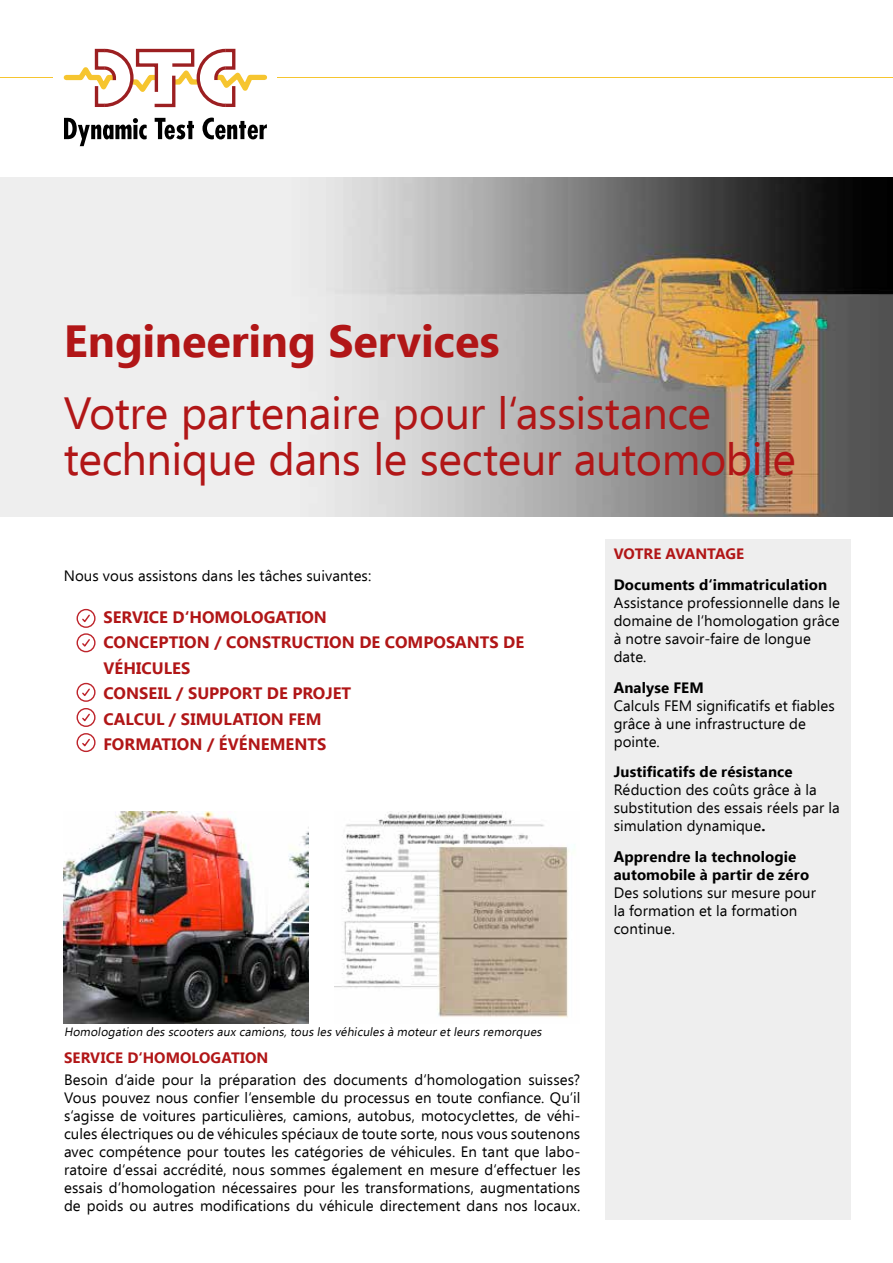
<style>
.page{position:relative;width:893px;height:1263px;background:#fff}
.page>*{position:absolute;margin:0;border:0;box-sizing:border-box;transform-origin:0 0}
.t1{font:45px/46.5px "Ebrima";letter-spacing:-.01em;color:#b11617}
.t2{font:700 45px "Ebrima";letter-spacing:-.005em;color:#b11617}
.t3{font:700 16.5px/25.5px "Ebrima";color:#b11617}
.t4{font:15px/18px "Ebrima";letter-spacing:.005em;color:#000}
.t5{font:700 15px/18px "Ebrima";letter-spacing:.01em;color:#000}
.t6{font:700 15px "Ebrima";letter-spacing:.005em;color:#b11617}
.t7{font:italic 12px "Ebrima";color:#000}
.s1{font-weight:700}
</style>
<div class="page">
<hr style="left:0;top:77px;width:893px;height:1px;background:#f6c52f">
<div style="left:77px;top:609px;width:19px;height:19px;border:1px solid #be252c;border-radius:50%"></div>
<svg style="left:81px;top:614px;width:10px;height:12px"></svg>
<div style="left:77px;top:633px;width:19px;height:19px;border:1px solid #be252c;border-radius:50%"></div>
<svg style="left:81px;top:639px;width:10px;height:11px"></svg>
<div style="left:77px;top:683px;width:19px;height:19px;border:1px solid #be252c;border-radius:50%"></div>
<svg style="left:81px;top:688px;width:10px;height:12px"></svg>
<div style="left:605px;top:539px;width:245px;height:681px;background:#eee"></div>
<img style="left:64px;top:811px;width:245px;height:212px">
<img style="left:0;top:178px;width:893px;height:338px">
<div style="left:77px;top:708px;width:19px;height:19px;border:1px solid #be252c;border-radius:50%"></div>
<svg style="left:81px;top:713px;width:10px;height:12px"></svg>
<div style="left:77px;top:733px;width:19px;height:19px;border:1px solid #be252c;border-radius:50%"></div>
<svg style="left:81px;top:738px;width:10px;height:12px"></svg>
<img style="left:335px;top:811px;width:240px;height:207px">
<div style="left:53px;top:43px;width:224px;height:103px;background:#fff"></div>
<svg style="left:63px;top:48px;width:204px;height:60px"></svg>
<svg style="left:64px;top:117px;width:83px;height:29px"></svg>
<svg style="left:155px;top:118px;width:39px;height:21px"></svg>
<svg style="left:202px;top:118px;width:65px;height:21px"></svg>
<h1 class="t2" style="left:64px;top:307px;width:437px">Engineering Services</h1>
<h1 class="t1" style="left:64px;top:388px;width:734px">Votre partenaire pour l‘assistance technique dans le secteur automobile</h1>
<p class="t4" style="left:64px;top:566px;width:309px">Nous vous assistons dans les tâches suivantes:</p>
<p class="t3" style="left:103px;top:603px;width:422px">SERVICE D‘HOMOLOGATION<br>CONCEPTION / CONSTRUCTION DE COMPOSANTS DE<br>VÉHICULES<br>CONSEIL / SUPPORT DE PROJET<br>CALCUL / SIMULATION FEM<br>FORMATION / ÉVÉNEMENTS</p>
<p class="t6" style="left:614px;top:543px;width:132px">VOTRE AVANTAGE</p>
<p class="t5" style="left:614px;top:575px;width:215px">Documents d‘immatriculation</p>
<p class="t4" style="left:614px;top:593px;width:228px">Assistance professionnelle dans le domaine de l‘homologation grâce à notre savoir-faire de longue date.</p>
<p class="t5" style="left:614px;top:678px;width:92px">Analyse FEM</p>
<p class="t4" style="left:614px;top:696px;width:223px">Calculs FEM significatifs et fiables grâce à une infrastructure de pointe.</p>
<p class="t5" style="left:614px;top:762px;width:180px">Justificatifs de résistance</p>
<p class="t4" style="left:614px;top:781px;width:227px">Réduction des coûts grâce à la substitution des essais réels par la simulation dynamique<span class="s1">.</span></p>
<p class="t5" style="left:614px;top:847px;width:197px">Apprendre la technologie automobile à partir de zéro</p>
<p class="t4" style="left:614px;top:883px;width:204px">Des solutions sur mesure pour la formation et la formation continue.</p>
<p class="t7" style="left:64px;top:1023px;width:482px">Homologation des scooters aux camions,tous les véhicules à moteuretleurs remorques</p>
<p class="t6" style="left:64px;top:1046px;width:206px">SERVICE D‘HOMOLOGATION</p>
<p class="t4" style="left:64px;top:1070px;width:518px;text-align:justify">Besoin d‘aide pour la préparation des documents d‘homologation suisses?<br>Vous pouvez nous confier l‘ensemble du processus en toute confiance. Qu‘il s‘agisse de voitures particulières, camions, autobus, motocyclettes, de véhi&shy;cules électriques ou de véhicules spéciaux de toute sorte, nous vous soutenons avec compétence pour toutes les catégories de véhicules. En tant que labo&shy;ratoire d‘essai accrédité, nous sommes également en mesure d‘effectuer les essais d‘homologation nécessaires pour les transformations, augmentations de poids ou autres modifications du véhicule directement dans nos locaux.</p>
</div>
